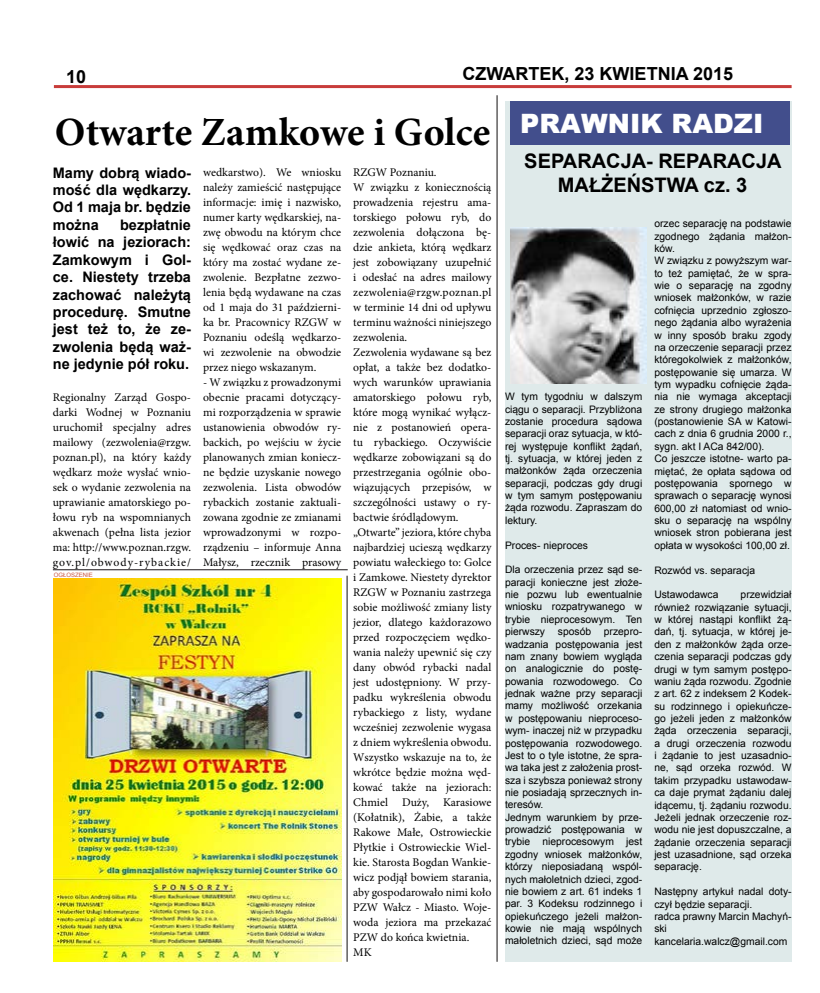
<style>
.page{position:relative;width:820px;height:993px;background:#fff}
.page>*{position:absolute;margin:0;border:0;box-sizing:border-box;transform-origin:0 0}
.t1{font:700 40px "Minion Pro";color:#000}
.t2{font:900 26.7px "Arial";color:#fff}
.t3{font:700 20px/24px "Arial";color:#000;text-align:center}
.t4{font:700 18px "Arial";color:#000}
.t5{font:700 14.5px/17.4px "Arial";color:#000;text-align:justify}
.t6{font:11.7px/15px "Minion Pro";color:#000;text-align:justify}
.t7{font:10.3px/12.4px "Arial";color:#000}
.t8{font:6px "Arial";color:#cc573f}
</style>
<div class="page">
<hr style="left:54px;top:85px;width:737px;height:3px;background:#c83c3a">
<div style="left:505px;top:101px;width:286px;height:860px;background:#dfeaea"></div>
<img style="left:510px;top:227px;width:136px;height:156px">
<div style="left:510px;top:101px;width:279px;height:44px;background:#424e8c"></div>
<img style="left:54px;top:578px;width:287px;height:383px">
<hr style="left:53px;top:569px;width:294px;height:1px;background:#1a1517">
<hr style="left:346px;top:575px;width:1px;height:386px;background:#100e0e">
<hr style="left:496px;top:95px;width:1px;height:866px;background:#100e0e">
<h3 class="t4" style="left:66px;top:64px;width:22px">10</h3>
<h3 class="t4" style="left:462px;top:62px;width:272px">CZWARTEK, 23 KWIETNIA 2015</h3>
<h1 class="t1" style="left:55px;top:104px;width:437px">Otwarte Zamkowe i Golce</h1>
<h3 class="t3" style="left:524px;top:150px;width:259px">SEPARACJA- REPARACJA<br>MAŁŻEŃSTWA cz. 3</h3>
<h2 class="t2" style="left:520px;top:104px;width:245px">PRAWNIK RADZI</h2>
<h3 class="t5" style="left:53px;top:164px;width:140px">Mamy dobrą wiado&shy;mość dla wędkarzy.<br>Od 1 maja br. będzie można</h3>
<p class="t6" style="left:203px;top:164px;width:140px">wedkarstwo). We wniosku należy zamieścić następujące informacje: imię i nazwisko, numer karty wędkarskiej, na&shy;zwę obwodu na którym chce się wędkować oraz czas na który ma zostać wydane ze&shy;zwolenie. Bezpłatne zezwo&shy;lenia będą wydawane na czas od 1 maja do 31 październi&shy;ka br. Pracownicy RZGW w Poznaniu odeślą wędkarzo&shy;wi zezwolenie na obwodzie przez niego wskazanym.</p>
<p class="t6" style="left:203px;top:374px;width:140px">- W związku z prowadzonymi obecnie pracami dotyczący&shy;mi rozporządzenia w sprawie ustanowienia obwodów ry&shy;backich, po wejściu w życie planowanych zmian koniecz&shy;ne będzie uzyskanie nowego zezwolenia. Lista obwodów rybackich zostanie zaktuali&shy;zowana zgodnie ze zmianami wprowadzonymi w rozpo&shy;rządzeniu – informuje Anna Małysz, rzecznik prasowy</p>
<p class="t6" style="left:353px;top:164px;width:140px;text-align:left">RZGW Poznaniu.<br>W związku z koniecznością prowadzenia rejestru ama&shy;torskiego połowu ryb, do zezwolenia dołączona bę&shy;dzie ankieta, którą wędkarz jest zobowiązany uzupełnić i odesłać na adres mailowy zezwolenia@rzgw.poznan.pl w terminie 14 dni od upływu terminu ważności niniejszego zezwolenia.<br>Zezwolenia wydawane są bez opłat, a także bez dodatko&shy;wych warunków uprawiania amatorskiego połowu ryb, które mogą wynikać wyłącz&shy;nie z postanowień opera&shy;tu rybackiego. Oczywiście wędkarze zobowiązani są do przestrzegania ogólnie obo&shy;wiązujących przepisów, w szczególności ustawy o ry&shy;bactwie śródlądowym. „Otwarte” jeziora, które chyba najbardziej ucieszą wędkarzy powiatu wałeckiego to: Golce i Zamkowe. Niestety dyrektor<br>RZGW w Poznaniu zastrzega sobie możliwość zmiany listy jezior, dlatego każdorazowo przed rozpoczęciem wędko&shy;wania należy upewnić się czy dany obwód rybacki nadal jest udostępniony. W przy&shy;padku wykreślenia obwodu rybackiego z listy, wydane wcześniej zezwolenie wygasa z dniem wykreślenia obwodu.<br>Wszystko wskazuje na to, że wkrótce będzie można węd&shy;kować także na jeziorach:<br>Chmiel Duży, Karasiowe (Kołatnik), Żabie, a także<br>Rakowe Małe, Ostrowieckie<br>Płytkie i Ostrowieckie Wiel&shy;kie. Starosta Bogdan Wankie&shy;wicz podjął bowiem starania, aby gospodarowało nimi koło<br>PZW Wałcz - Miasto. Woje&shy;woda jeziora ma przekazać<br>PZW do końca kwietnia.<br>MK</p>
<h3 class="t5" style="left:53px;top:216px;width:140px;text-indent:67px">bezpłatnie łowić na jeziorach:<br>Zamkowym i Gol&shy;ce. Niestety trzeba zachować należytą procedurę. Smutne jest też to, że ze&shy;zwolenia będą waż&shy;ne jedynie pół roku.</h3>
<p class="t6" style="left:53px;top:389px;width:140px">Regionalny Zarząd Gospo&shy;darki Wodnej w Poznaniu uruchomił specjalny adres mailowy (zezwolenia@rzgw. poznan.pl), na który każdy wędkarz może wysłać wnio&shy;sek o wydanie zezwolenia na uprawianie amatorskiego po&shy;łowu ryb na wspomnianych akwenach (pełna lista jezior ma: http://www.poznan.rzgw. gov.pl/obwody-rybackie/</p>
<p class="t7" style="left:654px;top:217px;width:139px">orzec separację na podstawie zgodnego żądania małżon&shy;ków.<br>W związku z powyższym war&shy;to też pamiętać, że w spra&shy;wie o separację na zgodny wniosek małżonków, w razie cofnięcia uprzednio zgłoszo&shy;nego żądania albo wyrażenia w inny sposób braku zgody na orzeczenie separacji przez któregokolwiek z małżonków, postępowanie się umarza. W tym wypadku cofnięcie żąda&shy;nia nie wymaga akceptacji ze strony drugiego małżonka (postanowienie SA w Katowi&shy;cach z dnia 6 grudnia 2000 r., sygn. akt I ACa 842/00).<br>Co jeszcze istotne- warto pa&shy;miętać, że opłata sądowa od postępowania spornego w sprawach o separację wynosi<br>600,00 zł natomiast od wnio&shy;sku o separację na wspólny wniosek stron pobierana jest opłata w wysokości 100,00 zł.</p>
<p class="t7" style="left:654px;top:563px;width:102px">Rozwód vs. separacja</p>
<p class="t7" style="left:654px;top:588px;width:66px">Ustawodawca</p>
<p class="t7" style="left:505px;top:390px;width:139px;text-align:justify">W tym tygodniu w dalszym ciągu o separacji. Przybliżona zostanie procedura sądowa separacji oraz sytuacja, w któ&shy;rej występuje konflikt żądań, tj. sytuacja, w której jeden z małżonków żąda orzeczenia separacji, podczas gdy drugi w tym samym postępowaniu żąda rozwodu. Zapraszam do lektury.</p>
<p class="t7" style="left:505px;top:538px;width:84px">Proces- nieproces</p>
<p class="t7" style="left:505px;top:563px;width:139px">Dla orzeczenia przez sąd se&shy;paracji konieczne jest złoże&shy;nie pozwu lub ewentualnie wniosku rozpatrywanego w trybie nieprocesowym. Ten pierwszy sposób przepro&shy;wadzania postępowania jest nam znany bowiem wygląda on analogicznie do postę&shy;powania rozwodowego. Co jednak ważne przy separacji mamy możliwość orzekania w postępowaniu nieproceso&shy;wym- inaczej niż w przypadku postępowania rozwodowego.<br>Jest to o tyle istotne, że spra&shy;wa taka jest z założenia prost&shy;sza i szybsza ponieważ strony nie posiadają sprzecznych in&shy;teresów.<br>Jednym warunkiem by prze&shy;prowadzić postępowania w trybie nieprocesowym jest zgodny wniosek małżonków, którzy nieposiadaną wspól&shy;nych małoletnich dzieci, zgod&shy;nie bowiem z art. 61 indeks 1 par. 3 Kodeksu rodzinnego i opiekuńczego jeżeli małżon&shy;kowie nie mają wspólnych małoletnich dzieci, sąd może</p>
<p class="t8" style="left:54px;top:571px;width:41px">OGŁOSZENIE</p>
<p class="t7" style="left:654px;top:588px;width:139px;text-align:justify;text-indent:86px">przewidział również rozwiązanie sytuacji, w której nastąpi konflikt żą&shy;dań, tj. sytuacja, w której je&shy;den z małżonków żąda orze&shy;czenia separacji podczas gdy drugi w tym samym postępo&shy;waniu żąda rozwodu. Zgodnie z art. 62 z indeksem 2 Kodek&shy;su rodzinnego i opiekuńcze&shy;go jeżeli jeden z małżonków żąda orzeczenia separacji, a drugi orzeczenia rozwodu i żądanie to jest uzasadnio&shy;ne, sąd orzeka rozwód. W takim przypadku ustawodaw&shy;ca daje prymat żądaniu dalej idącemu, tj. żądaniu rozwodu.<br>Jeżeli jednak orzeczenie roz&shy;wodu nie jest dopuszczalne, a żądanie orzeczenia separacji jest uzasadnione, sąd orzeka separację.</p>
<p class="t7" style="left:654px;top:885px;width:139px">Następny artykuł nadal doty&shy;czył będzie separacji.<br>radca prawny Marcin Machyń&shy;ski kancelaria.walcz@gmail.com</p>
</div>
